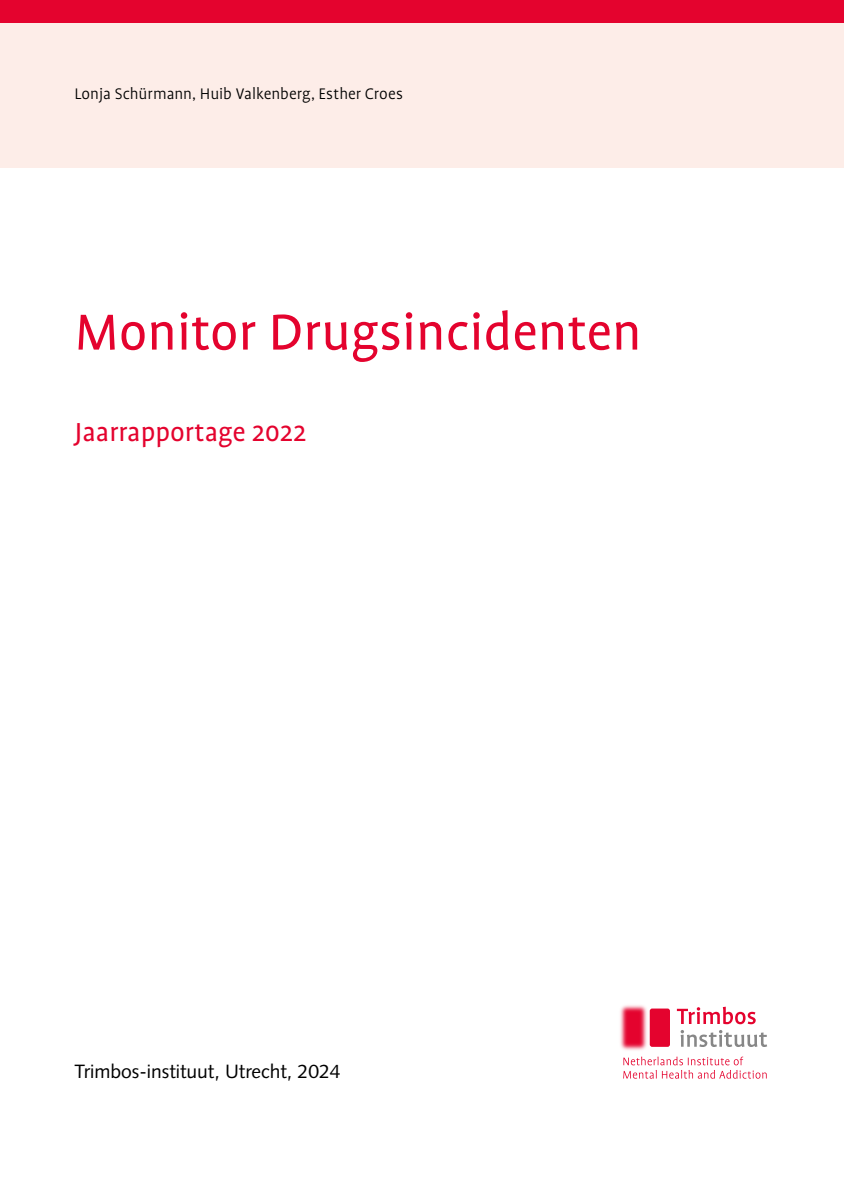
<style>
.page{position:relative;width:844px;height:1191px;background:#fff}
.page>*{position:absolute;margin:0;border:0;box-sizing:border-box;transform-origin:0 0}
.t1{font:57.75px "Profile OT";color:#e4032e}
.t2{font:29.75px "Profile OT";color:#e4032e}
.t3{font:19.25px "Syntax LT Std";color:#000}
.t4{font:300 17.5px "Profile OT";color:#000}
</style>
<div class="page">
<div style="left:0;top:7px;width:843px;height:160px;background:#fdede8"></div>
<svg style="left:680px;top:1006px;width:75px;height:18px"></svg>
<svg style="left:680px;top:1030px;width:87px;height:17px"></svg>
<svg style="left:680px;top:1056px;width:86px;height:22px"></svg>
<img style="left:620px;top:1005px;width:60px;height:74px">
<div style="left:0;top:0;width:843px;height:22px;background:#e4032e"></div>
<p class="t4" style="left:74px;top:84px;width:330px">Lonja Schürmann, Huib Valkenberg, Esther Croes</p>
<h1 class="t1" style="left:74px;top:302px;width:568px">Monitor Drugsincidenten</h1>
<h2 class="t2" style="left:74px;top:416px;width:233px">Jaarrapportage 2022</h2>
<p class="t3" style="left:74px;top:1059px;width:267px">Trimbos-instituut, Utrecht, 2024</p>
</div>
